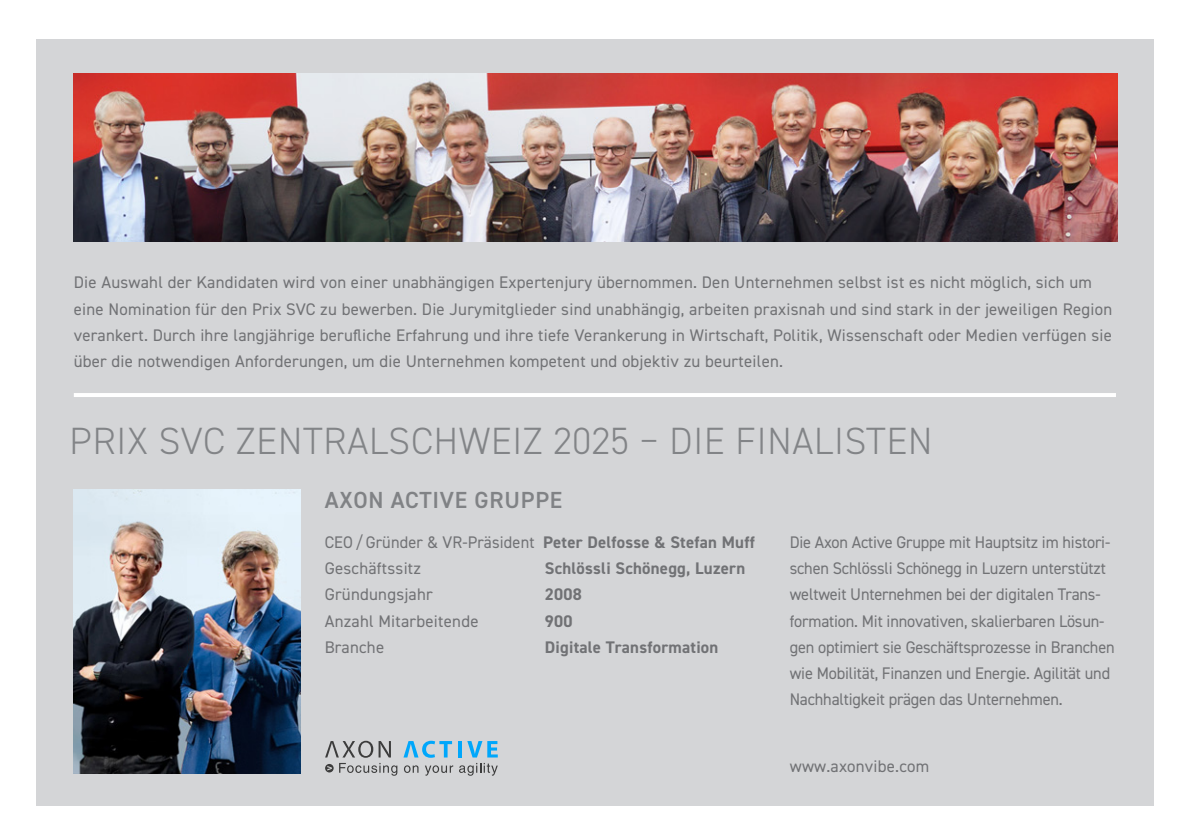
<style>
.page{position:relative;width:1191px;height:840px;background:#fff}
.page>*{position:absolute;margin:0;border:0;box-sizing:border-box;transform-origin:0 0}
.t1{font:300 38px "DIN2014";letter-spacing:.02em;color:#828487}
.t2{font:600 23.4px "DIN2014";letter-spacing:.035em;color:#808285}
.t3{font:16.8px/26.2px "DIN2014";letter-spacing:.015em;color:#717275}
.t4{font:16.8px/26.2px "DIN2014";letter-spacing:-.01em;color:#717275}
.t5{font:700 16.8px "DIN2014";letter-spacing:.015em;color:#717275}
.s1{font-weight:700}
</style>
<div class="page">
<div style="left:37px;top:40px;width:1117px;height:765px;background:#d4d5d7"></div>
<hr style="left:74px;top:393px;width:1042px;height:4px;background:#fff">
<img style="left:74px;top:489px;width:226px;height:284px">
<svg style="left:403px;top:740px;width:49px;height:17px"></svg>
<hr style="left:458px;top:740px;width:4px;height:17px;background:#00a7fb">
<svg style="left:325px;top:740px;width:72px;height:35px"></svg>
<svg style="left:404px;top:765px;width:14px;height:7px"></svg>
<svg style="left:425px;top:765px;width:28px;height:10px"></svg>
<svg style="left:459px;top:740px;width:39px;height:35px"></svg>
<img style="left:74px;top:74px;width:1043px;height:167px">
<p class="t3" style="left:74px;top:269px;width:1040px">Die Auswahl der Kandidaten wird von einer unabhängigen Expertenjury übernommen. Den Unternehmen selbst ist es nicht möglich, sich um eine Nomination für den Prix SVC zu bewerben. Die Jurymitglieder sind unabhängig, arbeiten praxisnah und sind stark in der jeweiligen Region verankert. Durch ihre langjährige berufliche Erfahrung und ihre tiefe Verankerung in Wirtschaft, Politik, Wissenschaft oder Medien verfügen sie über die notwendigen Anforderungen, um die Unternehmen kompetent und objektiv zu beurteilen.</p>
<p class="t1" style="left:70px;top:417px;width:864px">PRIX SVC ZENTRALSCHWEIZ 2025 – DIE FINALISTEN</p>
<p class="t2" style="left:325px;top:484px;width:239px">AXON ACTIVE GRUPPE</p>
<p class="t3" style="left:325px;top:528px;width:431px">CEO/Gründer &amp; VR-Präsident <span class="s1">Peter Delfosse &amp; Stefan Muff</span></p>
<p class="t3" style="left:325px;top:554px;width:98px">Geschäftssitz</p>
<p class="t5" style="left:545px;top:557px;width:202px">Schlössli Schönegg, Luzern</p>
<p class="t3" style="left:325px;top:581px;width:110px">Gründungsjahr</p>
<p class="t5" style="left:545px;top:583px;width:39px">2008</p>
<p class="t3" style="left:325px;top:607px;width:155px">Anzahl Mitarbeitende</p>
<p class="t5" style="left:545px;top:609px;width:29px">900</p>
<p class="t3" style="left:325px;top:633px;width:61px">Branche</p>
<p class="t5" style="left:545px;top:635px;width:175px">Digitale Transformation</p>
<p class="t4" style="left:789px;top:528px;width:326px">Die Axon Active Gruppe mit Hauptsitz im histori&shy;schen Schlössli Schönegg in Luzern unterstützt weltweit Unternehmen bei der digitalen Trans&shy;formation. Mit innovativen, skalierbaren Lösun&shy;gen optimiert sie Geschäftsprozesse in Branchen wie Mobilität, Finanzen und Energie. Agilität und Nachhaltigkeit prägen das Unternehmen.</p>
<p class="t3" style="left:789px;top:752px;width:141px">www.axonvibe.com</p>
</div>
